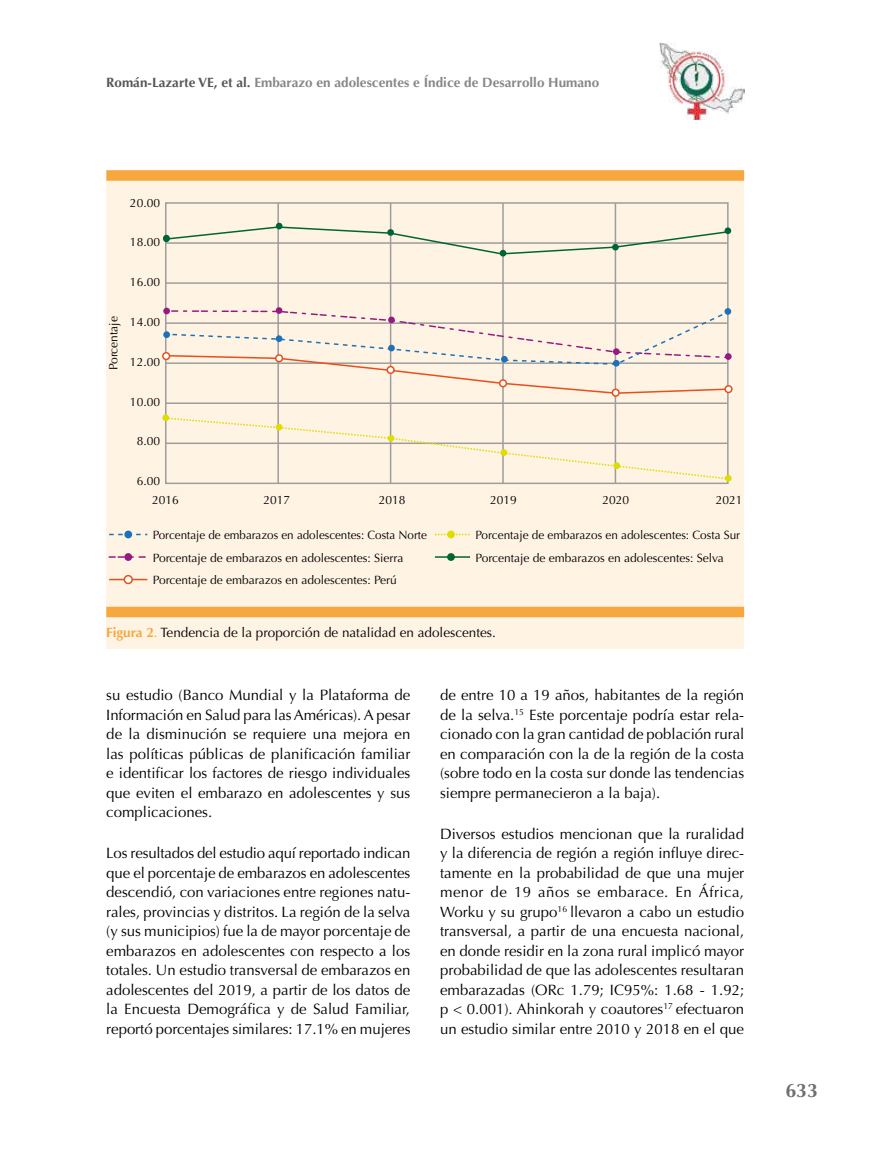
<style>
.page{position:relative;width:893px;height:1149px;background:#fff}
.page>*{position:absolute;margin:0;border:0;box-sizing:border-box;transform-origin:0 0}
.t1{font:700 19.5px "Optima";color:#706f6f}
.t2{font:15px/19.5px "Optima";color:#000;text-align:justify}
.t3{font:700 13.5px "Optima";color:#878787}
.t4{font:13.5px "Optima";color:#000}
.t5{font:12px/22.5px "Optima";color:#000}
.s1{color:#575756}
.s2{font-weight:700;color:#f7a73e}
.s3{color:#f7a73e}
</style>
<div class="page">
<div style="left:106px;top:177px;width:638px;height:471px;background:#fff3e4"></div>
<div style="left:106px;top:606px;width:638px;height:11px;background:#f7a73e"></div>
<div style="left:106px;top:170px;width:638px;height:11px;background:#f7a73e"></div>
<div style="left:165px;top:202px;width:564px;height:282px;border:2px solid #9d9d9c"></div>
<hr style="left:166px;top:402px;width:562px;height:2px;background:#9d9d9c">
<hr style="left:166px;top:282px;width:562px;height:2px;background:#9d9d9c">
<hr style="left:615px;top:203px;width:1px;height:280px;background:#9d9d9c">
<hr style="left:502px;top:203px;width:2px;height:280px;background:#9d9d9c">
<hr style="left:390px;top:203px;width:1px;height:280px;background:#9d9d9c">
<hr style="left:277px;top:203px;width:2px;height:280px;background:#9d9d9c">
<div style="left:124px;top:530px;width:8px;height:8px;background:#1d71b8;border-radius:50%"></div>
<div style="left:276px;top:307px;width:6px;height:7px;background:#951b81;border-radius:50%"></div>
<div style="left:725px;top:474px;width:7px;height:7px;background:#dedc00;border-radius:50%"></div>
<div style="left:162px;top:414px;width:7px;height:7px;background:#dedc00;border-radius:50%"></div>
<div style="left:276px;top:223px;width:7px;height:6px;background:#006533;border-radius:50%"></div>
<svg style="left:163px;top:225px;width:567px;height:31px"></svg>
<div style="left:724px;top:227px;width:7px;height:7px;background:#006533;border-radius:50%"></div>
<div style="left:724px;top:385px;width:9px;height:8px;border:2px solid #e94e1b;border-radius:50%"></div>
<div style="left:612px;top:388px;width:8px;height:8px;border:2px solid #e94e1b;border-radius:50%"></div>
<div style="left:162px;top:352px;width:8px;height:8px;border:2px solid #e94e1b;border-radius:50%"></div>
<svg style="left:164px;top:309px;width:566px;height:85px"></svg>
<div style="left:499px;top:379px;width:8px;height:8px;border:2px solid #e94e1b;border-radius:50%"></div>
<svg style="left:166px;top:416px;width:562px;height:64px"></svg>
<svg style="left:109px;top:533px;width:38px;height:2px"></svg>
<div style="left:124px;top:553px;width:8px;height:7px;background:#951b81;border-radius:50%"></div>
<svg style="left:109px;top:556px;width:37px;height:1px"></svg>
<div style="left:447px;top:530px;width:8px;height:8px;background:#dedc00;border-radius:50%"></div>
<svg style="left:435px;top:533px;width:35px;height:2px"></svg>
<div style="left:447px;top:553px;width:8px;height:7px;background:#006533;border-radius:50%"></div>
<hr style="left:435px;top:556px;width:35px;height:1px;background:#006533">
<hr style="left:109px;top:578px;width:38px;height:2px;background:#e94e1b">
<div style="left:124px;top:575px;width:8px;height:8px;background:#fff;border-radius:50%"></div>
<div style="left:124px;top:574px;width:9px;height:10px;border:2px solid #e94e1b;border-radius:50%"></div>
<img style="left:659px;top:43px;width:85px;height:76px">
<p class="t3" style="left:106px;top:74px;width:494px"><span class="s1">Román-Lazarte VE, et al.</span> Embarazo en adolescentes e Índice de Desarrollo Humano</p>
<p class="t5" style="left:102px;top:370px;width:55px;rotate:-90deg">Porcentaje</p>
<p class="t5" style="left:130px;top:191px;width:32px">20.00</p>
<p class="t5" style="left:130px;top:231px;width:32px">18.00</p>
<p class="t5" style="left:130px;top:271px;width:32px">16.00</p>
<p class="t5" style="left:130px;top:311px;width:32px">14.00</p>
<p class="t5" style="left:130px;top:350px;width:32px">12.00</p>
<p class="t5" style="left:130px;top:390px;width:32px">10.00</p>
<p class="t5" style="left:137px;top:430px;width:25px">8.00</p>
<p class="t5" style="left:152px;top:471px;width:28px;line-height:18.8px;text-indent:-15px">6.00<br>2016</p>
<p class="t5" style="left:263px;top:488px;width:28px">2017</p>
<p class="t5" style="left:379px;top:488px;width:28px">2018</p>
<p class="t5" style="left:490px;top:488px;width:28px">2019</p>
<p class="t5" style="left:603px;top:488px;width:28px">2020</p>
<p class="t5" style="left:716px;top:488px;width:28px">2021</p>
<p class="t5" style="left:153px;top:524px;width:276px">Porcentaje de embarazos en adolescentes: Costa Norte<br>Porcentaje de embarazos en adolescentes: Sierra<br>Porcentaje de embarazos en adolescentes: Perú</p>
<p class="t5" style="left:476px;top:524px;width:266px">Porcentaje de embarazos en adolescentes: Costa Sur<br>Porcentaje de embarazos en adolescentes: Selva</p>
<p class="t4" style="left:106px;top:624px;width:391px"><span class="s2">Figura 2</span><span class="s3">.</span> Tendencia de la proporción de natalidad en adolescentes.</p>
<p class="t2" style="left:106px;top:685px;width:306px">su estudio (Banco Mundial y la Plataforma de Información en Salud para las Américas). A pesar de la disminución se requiere una mejora en las políticas públicas de planificación familiar e identificar los factores de riesgo individuales que eviten el embarazo en adolescentes y sus complicaciones.</p>
<p class="t2" style="left:106px;top:843px;width:306px">Los resultados del estudio aquí reportado indican que el porcentaje de embarazos en adolescentes descendió, con variaciones entre regiones natu&shy;rales, provincias y distritos. La región de la selva (y sus municipios) fue la de mayor porcentaje de embarazos en adolescentes con respecto a los totales. Un estudio transversal de embarazos en adolescentes del 2019, a partir de los datos de la Encuesta Demográfica y de Salud Familiar, reportó porcentajes similares: 17.1% en mujeres</p>
<p class="t2" style="left:440px;top:685px;width:306px">de entre 10 a 19 años, habitantes de la región de la selva.<sup>15</sup> Este porcentaje podría estar rela&shy;cionado con la gran cantidad de población rural en comparación con la de la región de la costa (sobre todo en la costa sur donde las tendencias siempre permanecieron a la baja).</p>
<p class="t2" style="left:440px;top:823px;width:306px">Diversos estudios mencionan que la ruralidad y la diferencia de región a región influye direc&shy;tamente en la probabilidad de que una mujer menor de 19 años se embarace. En África, Worku y su grupo<sup>16</sup> llevaron a cabo un estudio transversal, a partir de una encuesta nacional, en donde residir en la zona rural implicó mayor probabilidad de que las adolescentes resultaran embarazadas (ORc 1.79; IC95%: 1.68 - 1.92; p &lt; 0.001). Ahinkorah y coautores<sup>17</sup> efectuaron un estudio similar entre 2010 y 2018 en el que</p>
<h1 class="t1" style="left:785px;top:1079px;width:34px">633</h1>
</div>
